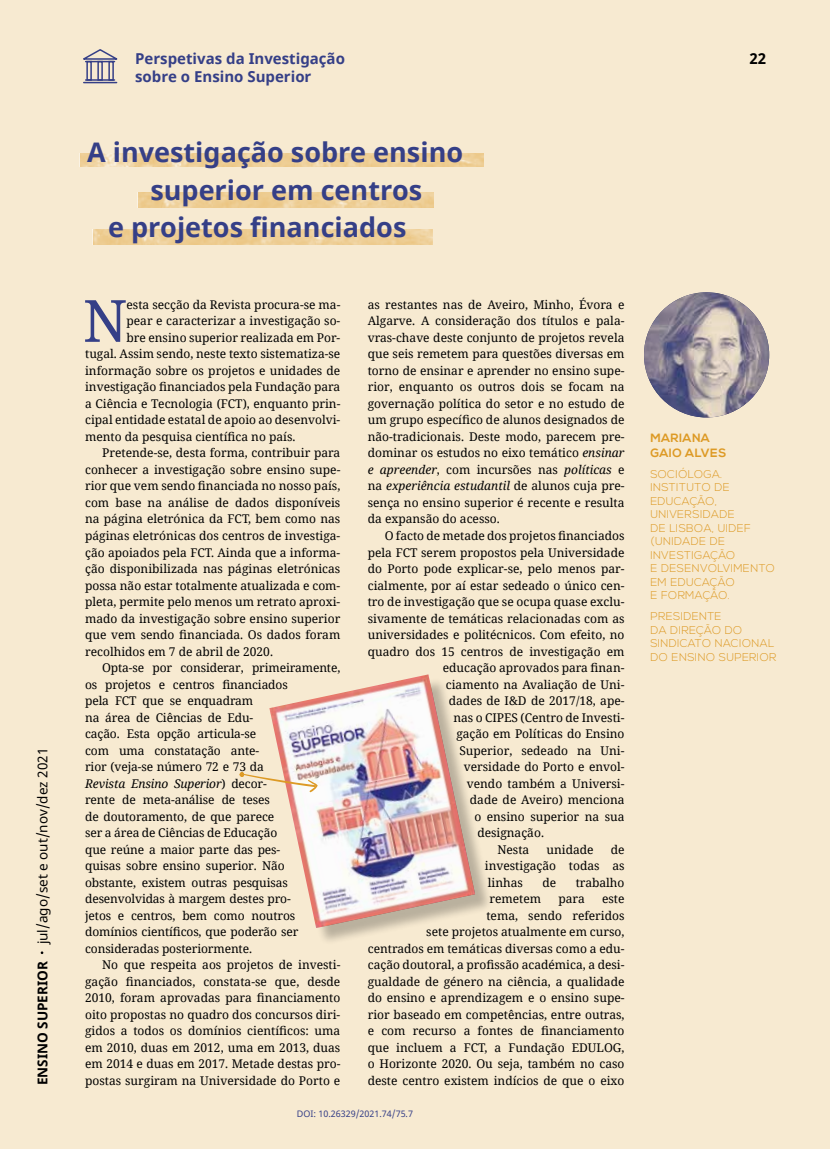
<style>
.page{position:relative;width:830px;height:1149px;background:#fff}
.page>*{position:absolute;margin:0;border:0;box-sizing:border-box;transform-origin:0 0}
.t1{font:58.2px "Noto Serif";color:#353f87}
.t2{font:700 27px "Noto Sans";color:#353f87}
.t3{font:700 15px "Noto Sans";color:#353f87}
.t4{font:700 15px "Noto Sans";color:#000}
.t5{font:13.5px "Noto Sans";color:#000}
.t6{font:12px/16.5px "Noto Serif";color:#000;text-align:justify}
.t7{font:italic 12px "Noto Serif";letter-spacing:-.01em;color:#000}
.t8{font:700 12px/15px "Nexa";letter-spacing:.03em;color:#dd9a25}
.t9{font:300 11.25px/13.5px "Nexa";letter-spacing:.03em;color:#dd9a25}
.t10{font:9px "Noto Sans";color:#353f87}
.s1{font-weight:700}
.s2{font-style:normal}
.s3{font-style:italic}
</style>
<div class="page">
<div style="left:0;top:0;width:829px;height:1148px;background:#f7ead1"></div>
<div style="left:86px;top:61px;width:6px;height:20px;border:2px solid #353f87"></div>
<hr style="left:86px;top:79px;width:28px;height:2px;background:#353f87">
<hr style="left:84px;top:82px;width:33px;height:1px;background:#353f87">
<div style="left:97px;top:61px;width:6px;height:20px;border:2px solid #353f87"></div>
<div style="left:108px;top:61px;width:6px;height:20px;border:2px solid #353f87"></div>
<svg style="left:83px;top:49px;width:35px;height:13px"></svg>
<img style="left:138px;top:192px;width:295px;height:15px">
<img style="left:93px;top:229px;width:339px;height:15px">
<img style="left:79px;top:153px;width:404px;height:14px">
<div style="left:272px;top:677px;width:221px;height:268px;background:#000;opacity:.25"></div>
<img style="left:269px;top:674px;width:206px;height:253px">
<svg style="left:239px;top:771px;width:78px;height:21px"></svg>
<img style="left:643px;top:292px;width:125px;height:125px;border-radius:63px">
<p class="t5" style="left:33px;top:1084px;width:338px;rotate:-90deg"><span class="s1">ENSINO SUPERIOR</span> jul/ago/set e out/nov/dez 2021</p>
<p class="t3" style="left:135px;top:48px;width:211px">Perspetivas da Investigação</p>
<p class="t4" style="left:749px;top:48px;width:18px">22</p>
<p class="t3" style="left:135px;top:66px;width:178px">sobre o Ensino Superior</p>
<h2 class="t2" style="left:87px;top:133px;width:377px">A investigação sobre ensino</h2>
<h2 class="t2" style="left:150px;top:171px;width:273px">superior em centros</h2>
<h2 class="t2" style="left:108px;top:208px;width:299px">e projetos financiados</h2>
<h1 class="t1" style="left:83px;top:281px;width:46px">N</h1>
<p class="t6" style="left:126px;top:296px;width:215px">esta secção da Revista procura-se ma-</p>
<p class="t6" style="left:126px;top:312px;width:215px">pear e caracterizar a investigação so-</p>
<p class="t6" style="left:126px;top:329px;width:215px">bre ensino superior realizada em Por-</p>
<p class="t6" style="left:85px;top:345px;width:256px">tugal. Assim sendo, neste texto sistematiza-se</p>
<p class="t6" style="left:85px;top:362px;width:256px">informação sobre os projetos e unidades de</p>
<p class="t6" style="left:85px;top:378px;width:257px">investigação financiados pela Fundação para</p>
<p class="t6" style="left:85px;top:395px;width:257px">a Ciência e Tecnologia (FCT), enquanto prin-</p>
<p class="t6" style="left:85px;top:411px;width:256px">cipal entidade estatal de apoio ao desenvolvi-</p>
<p class="t6" style="left:85px;top:428px;width:212px">mento da pesquisa científica no país.</p>
<p class="t6" style="left:102px;top:444px;width:239px">Pretende-se, desta forma, contribuir para</p>
<p class="t6" style="left:85px;top:461px;width:257px">conhecer a investigação sobre ensino supe-</p>
<p class="t6" style="left:85px;top:477px;width:257px">rior que vem sendo financiada no nosso país,</p>
<p class="t6" style="left:85px;top:494px;width:256px">com base na análise de dados disponíveis</p>
<p class="t6" style="left:85px;top:510px;width:257px">na página eletrónica da FCT, bem como nas</p>
<p class="t6" style="left:85px;top:527px;width:256px">páginas eletrónicas dos centros de investiga-</p>
<p class="t6" style="left:85px;top:543px;width:256px">ção apoiados pela FCT. Ainda que a informa-</p>
<p class="t6" style="left:85px;top:560px;width:256px">ção disponibilizada nas páginas eletrónicas</p>
<p class="t6" style="left:85px;top:576px;width:256px">possa não estar totalmente atualizada e com-</p>
<p class="t6" style="left:85px;top:593px;width:256px">pleta, permite pelo menos um retrato aproxi-</p>
<p class="t6" style="left:85px;top:609px;width:256px">mado da investigação sobre ensino superior</p>
<p class="t6" style="left:85px;top:626px;width:257px">que vem sendo financiada. Os dados foram</p>
<p class="t6" style="left:85px;top:642px;width:189px">recolhidos em 7 de abril de 2020.</p>
<p class="t6" style="left:102px;top:659px;width:239px">Opta-se por considerar, primeiramente,</p>
<p class="t6" style="left:85px;top:675px;width:204px">os projetos e centros financiados</p>
<p class="t6" style="left:85px;top:692px;width:170px">pela FCT que se enquadram</p>
<p class="t6" style="left:85px;top:708px;width:169px">na área de Ciências de Edu-</p>
<p class="t6" style="left:85px;top:725px;width:172px">cação. Esta opção articula-se</p>
<p class="t6" style="left:85px;top:741px;width:175px">com uma constatação ante-</p>
<p class="t6" style="left:85px;top:758px;width:180px">rior (veja-se número 72 e 73 da</p>
<p class="t7" style="left:85px;top:774px;width:183px">Revista Ensino Superior<span class="s2">) decor-</span></p>
<p class="t6" style="left:85px;top:791px;width:186px">rente de meta-análise de teses</p>
<p class="t6" style="left:85px;top:807px;width:191px">de doutoramento, de que parece</p>
<p class="t6" style="left:85px;top:824px;width:193px">ser a área de Ciências de Educação</p>
<p class="t6" style="left:85px;top:840px;width:196px">que reúne a maior parte das pes-</p>
<p class="t6" style="left:85px;top:857px;width:201px">quisas sobre ensino superior. Não</p>
<p class="t6" style="left:85px;top:873px;width:204px">obstante, existem outras pesquisas</p>
<p class="t6" style="left:85px;top:890px;width:207px">desenvolvidas à margem destes pro-</p>
<p class="t6" style="left:85px;top:906px;width:211px">jetos e centros, bem como noutros</p>
<p class="t6" style="left:85px;top:923px;width:214px">domínios científicos, que poderão ser</p>
<p class="t6" style="left:85px;top:939px;width:168px">consideradas posteriormente.</p>
<p class="t6" style="left:102px;top:956px;width:240px">No que respeita aos projetos de investi-</p>
<p class="t6" style="left:85px;top:972px;width:257px">gação financiados, constata-se que, desde</p>
<p class="t6" style="left:85px;top:989px;width:256px">2010, foram aprovadas para financiamento</p>
<p class="t6" style="left:85px;top:1005px;width:257px">oito propostas no quadro dos concursos diri-</p>
<p class="t6" style="left:85px;top:1022px;width:257px">gidos a todos os domínios científicos: uma</p>
<p class="t6" style="left:85px;top:1038px;width:257px">em 2010, duas em 2012, uma em 2013, duas</p>
<p class="t6" style="left:85px;top:1055px;width:257px">em 2014 e duas em 2017. Metade destas pro-</p>
<p class="t6" style="left:85px;top:1071px;width:257px">postas surgiram na Universidade do Porto e</p>
<p class="t6" style="left:367px;top:296px;width:258px">as restantes nas de Aveiro, Minho, Évora e Algarve. A consideração dos títulos e pala&shy;vras-chave deste conjunto de projetos revela que seis remetem para questões diversas em torno de ensinar e aprender no ensino supe&shy;rior, enquanto os outros dois se focam na governação política do setor e no estudo de um grupo específico de alunos designados de não-tradicionais. Deste modo, parecem pre&shy;dominar os estudos no eixo temático <span class="s3">ensinar e apreender</span>, com incursões nas <span class="s3">políticas</span> e na <span class="s3">experiência estudantil</span> de alunos cuja pre&shy;sença no ensino superior é recente e resulta da expansão do acesso.</p>
<p class="t6" style="left:384px;top:527px;width:241px">O facto de metade dos projetos financiados</p>
<p class="t6" style="left:367px;top:543px;width:258px">pela FCT serem propostos pela Universidade</p>
<p class="t6" style="left:367px;top:560px;width:258px">do Porto pode explicar-se, pelo menos par-</p>
<p class="t6" style="left:367px;top:576px;width:258px">cialmente, por aí estar sedeado o único cen-</p>
<p class="t6" style="left:367px;top:593px;width:258px">tro de investigação que se ocupa quase exclu-</p>
<p class="t6" style="left:367px;top:609px;width:258px">sivamente de temáticas relacionadas com as</p>
<p class="t6" style="left:367px;top:626px;width:258px">universidades e politécnicos. Com efeito, no</p>
<p class="t6" style="left:367px;top:642px;width:258px">quadro dos 15 centros de investigação em</p>
<p class="t6" style="left:442px;top:659px;width:183px">educação aprovados para finan-</p>
<p class="t6" style="left:445px;top:675px;width:180px">ciamento na Avaliação de Uni-</p>
<p class="t6" style="left:448px;top:692px;width:177px">dades de I&amp;D de 2017/18, ape-</p>
<p class="t6" style="left:453px;top:708px;width:172px">nas o CIPES (Centro de Investi-</p>
<p class="t6" style="left:456px;top:725px;width:170px">gação em Políticas do Ensino</p>
<p class="t6" style="left:459px;top:741px;width:166px">Superior, sedeado na Uni-</p>
<p class="t6" style="left:463px;top:758px;width:162px">versidade do Porto e envol-</p>
<p class="t6" style="left:466px;top:774px;width:159px">vendo também a Universi-</p>
<p class="t6" style="left:469px;top:791px;width:156px">dade de Aveiro) menciona</p>
<p class="t6" style="left:474px;top:807px;width:152px">o ensino superior na sua</p>
<p class="t6" style="left:477px;top:824px;width:68px">designação.</p>
<p class="t6" style="left:497px;top:840px;width:33px">Nesta</p>
<p class="t6" style="left:546px;top:840px;width:49px">unidade</p>
<p class="t6" style="left:484px;top:840px;width:141px;text-indent:126px">de investigação todas as linhas</p>
<p class="t6" style="left:542px;top:873px;width:15px">de</p>
<p class="t6" style="left:575px;top:873px;width:50px">trabalho</p>
<p class="t6" style="left:367px;top:890px;width:258px;text-align:right">este<br>tema, sendo referidos<br>sete projetos atualmente em curso, centrados em temáticas diversas como a edu&shy;cação doutoral, a profissão académica, a desi&shy;gualdade de género na ciência, a qualidade do ensino e aprendizagem e o ensino supe&shy;rior baseado em competências, entre outras, e com recurso a fontes de financiamento que incluem a FCT, a Fundação EDULOG, o Horizonte 2020. Ou seja, também no caso deste centro existem indícios de que o eixo</p>
<p class="t6" style="left:489px;top:890px;width:53px">remetem</p>
<p class="t6" style="left:558px;top:890px;width:28px">para</p>
<p class="t10" style="left:297px;top:1107px;width:117px">DOI: 10.26329/2021.74/75.7</p>
<p class="t8" style="left:650px;top:430px;width:77px">MARIANA<br>GAIO ALVES</p>
<p class="t9" style="left:650px;top:467px;width:126px">SOCIÓLOGA.<br>INSTITUTO DE<br>EDUCAÇÃO,<br>UNIVERSIDADE<br>DE LISBOA, UIDEF (UNIDADE DE<br>INVESTIGAÇÃO<br>E DESENVOLVIMENTO<br>EM EDUCAÇÃO<br>E FORMAÇÃO.</p>
<p class="t9" style="left:650px;top:609px;width:128px">PRESIDENTE<br>DA DIREÇÃO DO<br>SINDICATO NACIONAL<br>DO ENSINO SUPERIOR</p>
</div>
